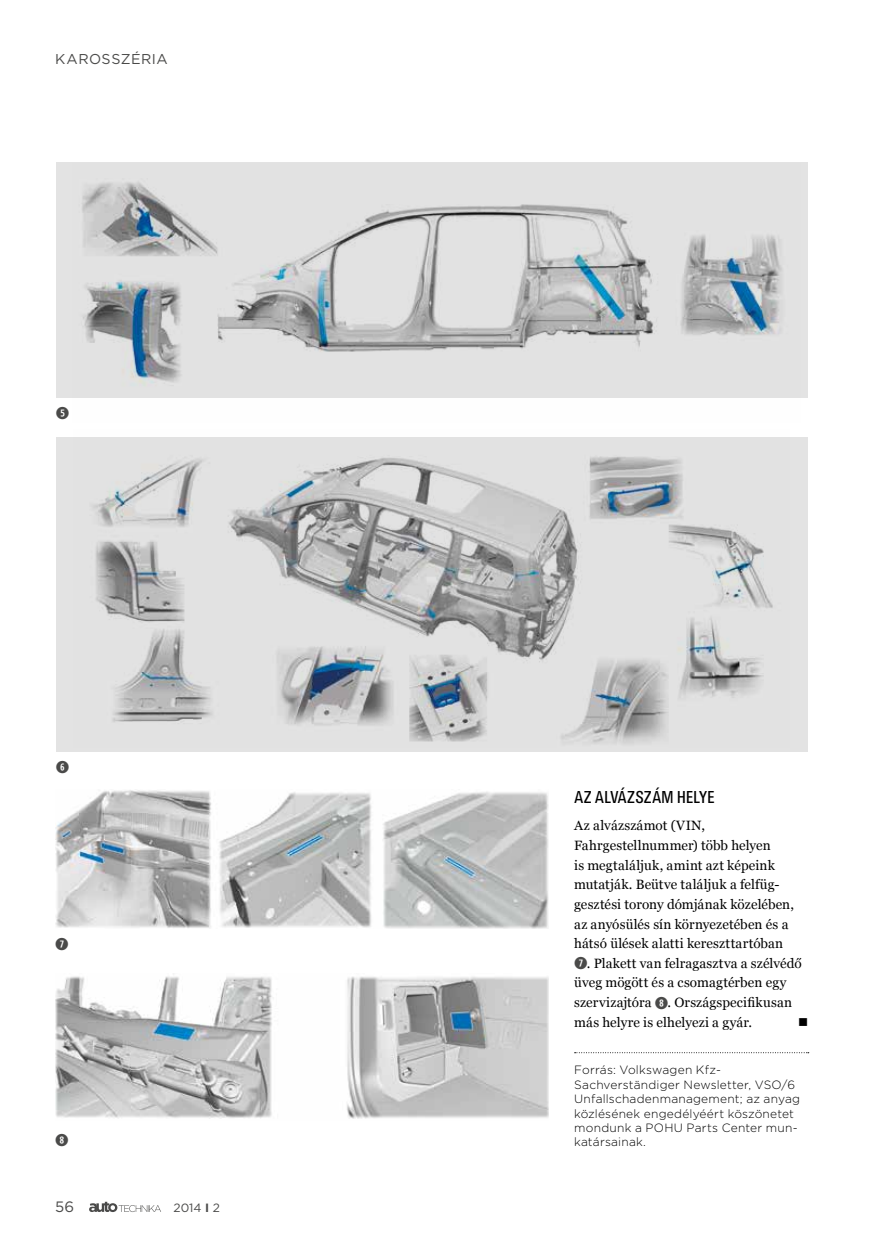
<style>
.page{position:relative;width:872px;height:1246px;background:#fff}
.page>*{position:absolute;margin:0;border:0;box-sizing:border-box;transform-origin:0 0}
.t1{font:18px "U001 Con";letter-spacing:.015em;color:#000}
.t2{font:16.5px "Combi Numerals Ltd";color:#4a4a49}
.t3{font:15px "Gotham";color:#4a4a49}
.t4{font:14.25px "Gotham";letter-spacing:.03em;color:#4a4a49}
.t5{font:13.5px/19.6px "Georgia";letter-spacing:.01em;color:#000}
.t6{font:13.5px "Wingdings";color:#000}
.t7{font:300 12px/14.4px "Gotham";letter-spacing:.015em;color:#000}
.t8{font:12px "Gotham";color:#4a4a49}
.s1{font-weight:700}
.s2{font-family:"Combi Numerals Ltd";font-size:16.5px;color:#4a4a49}
</style>
<div class="page">
<svg style="left:89px;top:1202px;width:72px;height:10px"></svg>
<div style="left:56px;top:438px;width:751px;height:314px;background:#e3e3e3"></div>
<div style="left:56px;top:162px;width:752px;height:236px;background:#e3e3e3"></div>
<img style="left:82px;top:182px;width:700px;height:203px">
<svg style="left:574px;top:1052px;width:234px;height:1px"></svg>
<img style="left:74px;top:437px;width:715px;height:307px">
<img style="left:55px;top:790px;width:494px;height:139px">
<img style="left:55px;top:973px;width:494px;height:146px">
<p class="t4" style="left:55px;top:50px;width:114px">KAROSSZÉRIA</p>
<p class="t2" style="left:56px;top:404px;width:15px">➎</p>
<p class="t2" style="left:56px;top:757px;width:15px">➏</p>
<p class="t2" style="left:55px;top:934px;width:15px">➐</p>
<p class="t2" style="left:55px;top:1131px;width:15px">➑</p>
<p class="t3" style="left:55px;top:1197px;width:20px">56</p>
<p class="t8" style="left:173px;top:1200px;width:48px">2014 <span class="s1">I</span> 2</p>
<p class="t1" style="left:574px;top:787px;width:142px">AZ ALVÁZSZÁM HELYE</p>
<p class="t5" style="left:574px;top:815px;width:229px">Az alvázszámot (VIN, Fahrgestellnummer) több helyen<br>is megtaláljuk, amint azt képeink mutatják. Beütve találjuk a felfüg&shy;gesztési torony dómjának közelében, az anyósülés sín környezetében és a hátsó ülések alatti kereszttartóban <span class="s2">➐</span>. Plakett van felragasztva a szélvédő üveg mögött és a csomagtérben egy szervizajtóra <span class="s2">➑</span>. Országspecifikusan más helyre is elhelyezi a gyár.</p>
<p class="t6" style="left:798px;top:1014px;width:12px">■</p>
<p class="t7" style="left:574px;top:1062px;width:227px">Forrás: Volkswagen Kfz-<br>Sachverständiger Newsletter, VSO/6<br>Unfallschadenmanagement; az anyag közlésének engedélyéért köszönetet mondunk a POHU Parts Center mun&shy;katársainak.</p>
</div>
